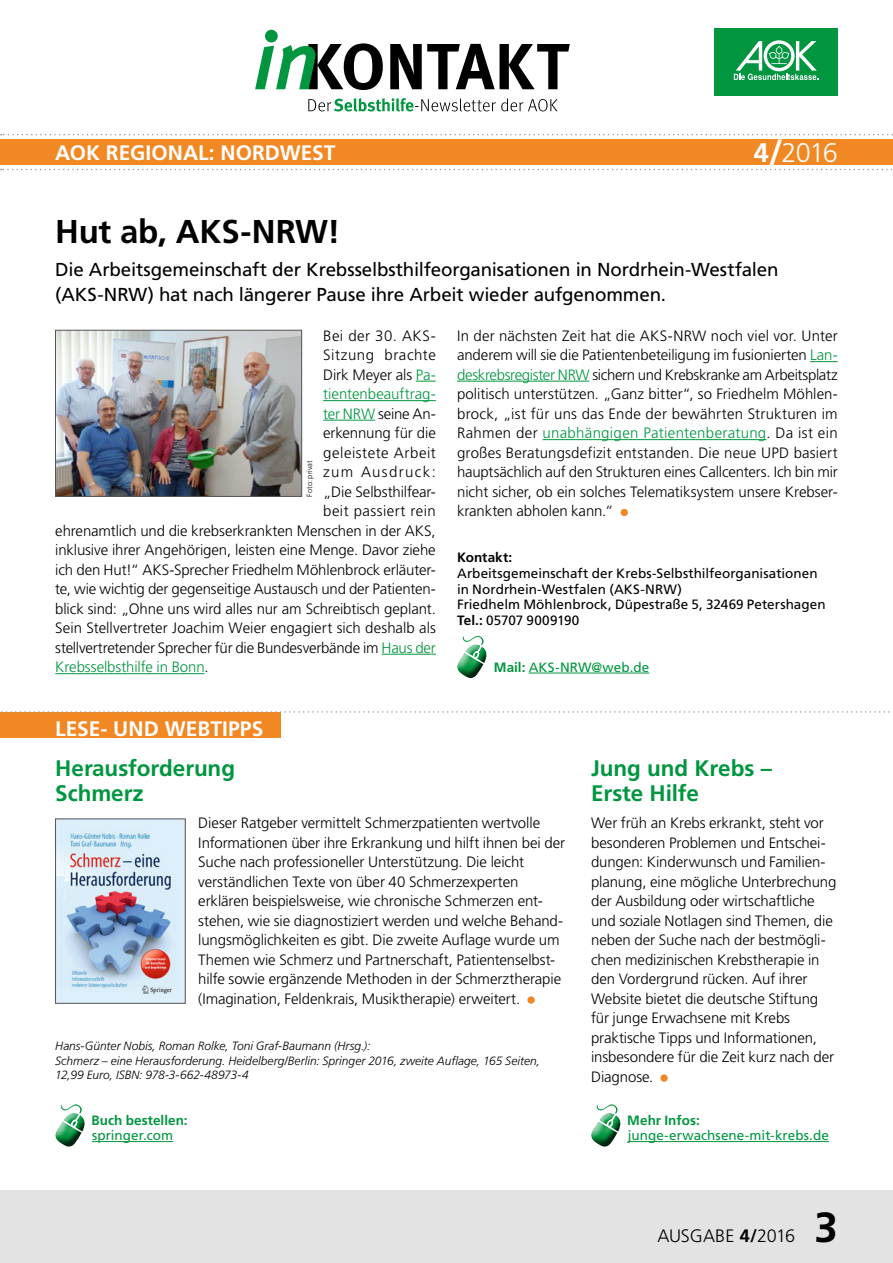
<style>
.page{position:relative;width:893px;height:1263px;background:#fff}
.page>*{position:absolute;margin:0;border:0;box-sizing:border-box;transform-origin:0 0}
.t1{font:700 42px "Frutiger LT";color:#000}
.Head_B____22_25pt{font:700 33px "Frutiger LT";letter-spacing:-.01em;color:#000}
.t2{font:300 27px "Frutiger LT";color:#fff}
.Head_D___15pt___KLEI{font:700 22.5px/25.5px "Frutiger LT";letter-spacing:-.005em;color:#00963f}
.xx_RUBRIK_xx{font:700 21px "Frutiger LT";color:#fff}
.Vorspann_B__Head_B{font:18.75px "Frutiger LT";letter-spacing:-.01em;color:#000}
.t3{font:300 18px "Frutiger LT";letter-spacing:-.005em;color:#000}
.copy_BLOCK___oE{font:300 15px/19.5px "Frutiger LT";letter-spacing:-.005em;color:#000;text-align:justify}
.copy_FLATTER___NUR_o{font:300 15px/19.5px "Frutiger LT";letter-spacing:-.005em;color:#000}
.copy_BLOCK___oE-2{font:300 15px "Frutiger LT";letter-spacing:.035em;color:#000}
.copy_BLOCK___oE-3{font:300 15px "Frutiger LT";letter-spacing:-.005em;color:#00963f}
.copy_BLOCK___oE-4{font:300 15px "Frutiger LT";letter-spacing:.03em;color:#000}
.copy_BLOCK___oE-5{font:300 15px "Frutiger LT";letter-spacing:.085em;color:#000}
._1_____Kontakt_Mehr{font:13.5px/15.6px "Frutiger LT";letter-spacing:.005em;color:#000}
._2____Mail_und_Web{font:13.5px "Frutiger LT";letter-spacing:.005em;color:#00963f}
._2____Mail_und_Web-2{font:700 13.5px "Frutiger LT";letter-spacing:.005em;color:#00963f}
._1_____Kontakt_Mehr-2{font:700 13.5px "Frutiger LT";letter-spacing:.005em;color:#000}
.copy_FLATTER___NUR_o-2{font:italic 300 12px/14.7px "Frutiger LT";color:#000}
.Fotocredit{font:300 7.5px "Frutiger LT";letter-spacing:.01em;color:#000}
.s1{font-weight:700}
.s2{font-weight:700;font-size:36px}
.s3{color:#00963f}
.s4{color:#000}
</style>
<div class="page">
<div style="left:0;top:1191px;width:893px;height:72px;background:#e3e3e3"></div>
<svg style="left:1px;top:169px;width:892px;height:1px"></svg>
<div style="left:0;top:139px;width:893px;height:26px;background:#f18824"></div>
<svg style="left:1px;top:134px;width:892px;height:1px"></svg>
<div style="left:714px;top:28px;width:124px;height:67px;background:#00963f"></div>
<svg style="left:734px;top:40px;width:84px;height:40px"></svg>
<svg style="left:308px;top:98px;width:250px;height:14px"></svg>
<svg style="left:255px;top:29px;width:315px;height:61px"></svg>
<div style="left:0;top:712px;width:281px;height:26px;background:#f18824"></div>
<svg style="left:1px;top:711px;width:889px;height:2px"></svg>
<div style="left:527px;top:996px;width:8px;height:8px;background:#f18824;border-radius:50%"></div>
<div style="left:660px;top:1074px;width:8px;height:8px;background:#f18824;border-radius:50%"></div>
<img style="left:57px;top:821px;width:127px;height:180px">
<div style="left:55px;top:819px;width:131px;height:184px;border:1px solid #565656"></div>
<hr style="left:92px;top:1141px;width:81px;height:1px;background:#00963f">
<div style="left:49px;top:1101px;width:45px;height:47px;background:#000;opacity:.75"></div>
<hr style="left:628px;top:1141px;width:201px;height:1px;background:#00963f">
<div style="left:585px;top:1101px;width:44px;height:47px;background:#000;opacity:.75"></div>
<svg style="left:416px;top:381px;width:20px;height:1px"></svg>
<hr style="left:323px;top:400px;width:113px;height:1px;background:#00963f">
<hr style="left:323px;top:420px;width:52px;height:1px;background:#00963f">
<hr style="left:382px;top:654px;width:54px;height:1px;background:#00963f">
<hr style="left:55px;top:673px;width:149px;height:1px;background:#00963f">
<svg style="left:810px;top:361px;width:28px;height:1px"></svg>
<hr style="left:457px;top:381px;width:132px;height:1px;background:#00963f">
<hr style="left:543px;top:439px;width:224px;height:1px;background:#00963f">
<div style="left:621px;top:509px;width:7px;height:7px;background:#f18824;border-radius:50%"></div>
<hr style="left:529px;top:673px;width:120px;height:1px;background:#00963f">
<div style="left:451px;top:633px;width:44px;height:47px;background:#000;opacity:.75"></div>
<img style="left:57px;top:332px;width:243px;height:163px">
<div style="left:55px;top:330px;width:247px;height:167px;border:1px solid #565656"></div>
<h3 class="xx_RUBRIK_xx" style="left:55px;top:141px;width:282px">AOK REGIONAL: NORDWEST</h3>
<h3 class="t2" style="left:754px;top:137px;width:85px"><span class="s1">4</span><span class="s2">/</span>2016</h3>
<p class="Head_B____22_25pt" style="left:55px;top:212px;width:287px">Hut ab, AKS-NRW!</p>
<p class="Vorspann_B__Head_B" style="left:55px;top:259px;width:725px">Die Arbeitsgemeinschaft der Krebsselbsthilfeorganisationen in Nordrhein-Westfalen</p>
<p class="Vorspann_B__Head_B" style="left:55px;top:284px;width:612px">(AKS-NRW) hat nach längerer Pause ihre Arbeit wieder aufgenommen.</p>
<p class="copy_BLOCK___oE-2" style="left:323px;top:327px;width:114px">Bei der 30. AKS-</p>
<p class="copy_BLOCK___oE-2" style="left:323px;top:346px;width:114px">Sitzung brachte</p>
<p class="copy_BLOCK___oE" style="left:323px;top:365px;width:114px">Dirk Meyer als <span class="s3">Pa-</span></p>
<p class="copy_BLOCK___oE-3" style="left:323px;top:385px;width:114px">tientenbeauftrag-</p>
<p class="copy_BLOCK___oE" style="left:323px;top:404px;width:114px"><span class="s3">ter NRW</span> seine An-</p>
<p class="copy_BLOCK___oE" style="left:323px;top:423px;width:114px">erkennung für die</p>
<p class="copy_BLOCK___oE-2" style="left:323px;top:444px;width:114px">geleistete Arbeit</p>
<p class="copy_BLOCK___oE-5" style="left:323px;top:463px;width:114px">zum Ausdruck:</p>
<p class="copy_BLOCK___oE" style="left:323px;top:482px;width:114px">„Die Selbsthilfear-</p>
<p class="copy_BLOCK___oE-4" style="left:323px;top:502px;width:114px">beit passiert rein</p>
<p class="copy_BLOCK___oE" style="left:55px;top:521px;width:382px">ehrenamtlich und die krebserkrankten Menschen in der AKS,</p>
<p class="copy_BLOCK___oE" style="left:55px;top:540px;width:382px">inklusive ihrer Angehörigen, leisten eine Menge. Davor ziehe</p>
<p class="copy_BLOCK___oE" style="left:55px;top:560px;width:382px">ich den Hut!“ AKS-Sprecher Friedhelm Möhlenbrock erläuter-</p>
<p class="copy_BLOCK___oE" style="left:55px;top:579px;width:382px">te, wie wichtig der gegenseitige Austausch und der Patienten-</p>
<p class="copy_BLOCK___oE" style="left:55px;top:599px;width:382px">blick sind: „Ohne uns wird alles nur am Schreibtisch geplant.</p>
<p class="copy_BLOCK___oE" style="left:55px;top:618px;width:382px">Sein Stellvertreter Joachim Weier engagiert sich deshalb als</p>
<p class="copy_BLOCK___oE" style="left:55px;top:638px;width:382px">stellvertretender Sprecher für die Bundesverbände im <span class="s3">Haus der</span></p>
<p class="copy_BLOCK___oE-3" style="left:55px;top:658px;width:155px">Krebsselbsthilfe in Bonn<span class="s4">.</span></p>
<p class="Fotocredit" style="left:305px;top:497px;width:38px;rotate:-90deg">Foto: privat</p>
<p class="copy_BLOCK___oE" style="left:457px;top:326px;width:382px">In der nächsten Zeit hat die AKS-NRW noch viel vor. Unter anderem will sie die Patientenbeteiligung im fusionierten <span class="s3">Lan&shy;deskrebsregister NRW</span> sichern und Krebskranke am Arbeitsplatz politisch unterstützen. „Ganz bitter“, so Friedhelm Möhlen&shy;brock, „ist für uns das Ende der bewährten Strukturen im Rahmen der <span class="s3">unabhängigen Patientenberatung</span>. Da ist ein großes Beratungsdefizit entstanden. Die neue UPD basiert hauptsächlich auf den Strukturen eines Callcenters. Ich bin mir nicht sicher, ob ein solches Telematiksystem unsere Krebser&shy;krankten abholen kann.“</p>
<p class="_1_____Kontakt_Mehr-2" style="left:457px;top:550px;width:56px">Kontakt:</p>
<p class="_1_____Kontakt_Mehr" style="left:457px;top:566px;width:362px">Arbeitsgemeinschaft der Krebs-Selbsthilfeorganisationen in Nordrhein-Westfalen (AKS-NRW)</p>
<p class="_1_____Kontakt_Mehr" style="left:457px;top:597px;width:370px">Friedhelm Möhlenbrock, Düpestraße 5, 32469 Petershagen</p>
<p class="_1_____Kontakt_Mehr" style="left:457px;top:612px;width:124px"><span class="s1">Tel.:</span> 05707 9009190</p>
<p class="_2____Mail_und_Web" style="left:494px;top:659px;width:157px"><span class="s1">Mail:</span> AKS-NRW@web.de</p>
<p class="xx_RUBRIK_xx" style="left:55px;top:716px;width:210px">LESE- UND WEBTIPPS</p>
<p class="Head_D___15pt___KLEI" style="left:55px;top:755px;width:181px">Herausforderung<br>Schmerz</p>
<p class="copy_FLATTER___NUR_o" style="left:198px;top:813px;width:368px">Dieser Ratgeber vermittelt Schmerzpatienten wertvolle Informationen über ihre Erkrankung und hilft ihnen bei der Suche nach professioneller Unterstützung. Die leicht verständlichen Texte von über 40 Schmerzexperten erklären beispielsweise, wie chronische Schmerzen ent&shy;stehen, wie sie diagnostiziert werden und welche Behand&shy;lungsmöglichkeiten es gibt. Die zweite Auflage wurde um Themen wie Schmerz und Partnerschaft, Patientenselbst&shy;hilfe sowie ergänzende Methoden in der Schmerztherapie (Imagination, Feldenkrais, Musiktherapie) erweitert.</p>
<p class="copy_FLATTER___NUR_o-2" style="left:55px;top:1039px;width:486px">Hans-Günter Nobis, Roman Rolke, Toni Graf-Baumann (Hrsg.):<br>Schmerz – eine Herausforderung. Heidelberg/Berlin: Springer 2016, zweite Auflage, 165 Seiten,<br>12,99 Euro, ISBN: 978-3-662-48973-4</p>
<p class="_2____Mail_und_Web-2" style="left:91px;top:1112px;width:98px">Buch bestellen:</p>
<p class="_2____Mail_und_Web" style="left:92px;top:1127px;width:83px">springer.com</p>
<p class="Head_D___15pt___KLEI" style="left:591px;top:755px;width:182px">Jung und Krebs –<br>Erste Hilfe</p>
<p class="copy_FLATTER___NUR_o" style="left:591px;top:813px;width:247px">Wer früh an Krebs erkrankt, steht vor besonderen Problemen und Entschei&shy;dungen: Kinderwunsch und Familien&shy;planung, eine mögliche Unterbrechung der Ausbildung oder wirtschaftliche und soziale Notlagen sind Themen, die neben der Suche nach der bestmögli&shy;chen medizinischen Krebstherapie in den Vordergrund rücken. Auf ihrer Website bietet die deutsche Stiftung für junge Erwachsene mit Krebs praktische Tipps und Informationen, insbesondere für die Zeit kurz nach der Diagnose.</p>
<p class="_2____Mail_und_Web-2" style="left:627px;top:1112px;width:74px">Mehr Infos:</p>
<p class="_2____Mail_und_Web" style="left:628px;top:1127px;width:203px">junge-erwachsene-mit-krebs.de</p>
<p class="t3" style="left:657px;top:1225px;width:139px">AUSGABE <span class="s1">4/</span>2016</p>
<h1 class="t1" style="left:814px;top:1202px;width:25px">3</h1>
</div>
